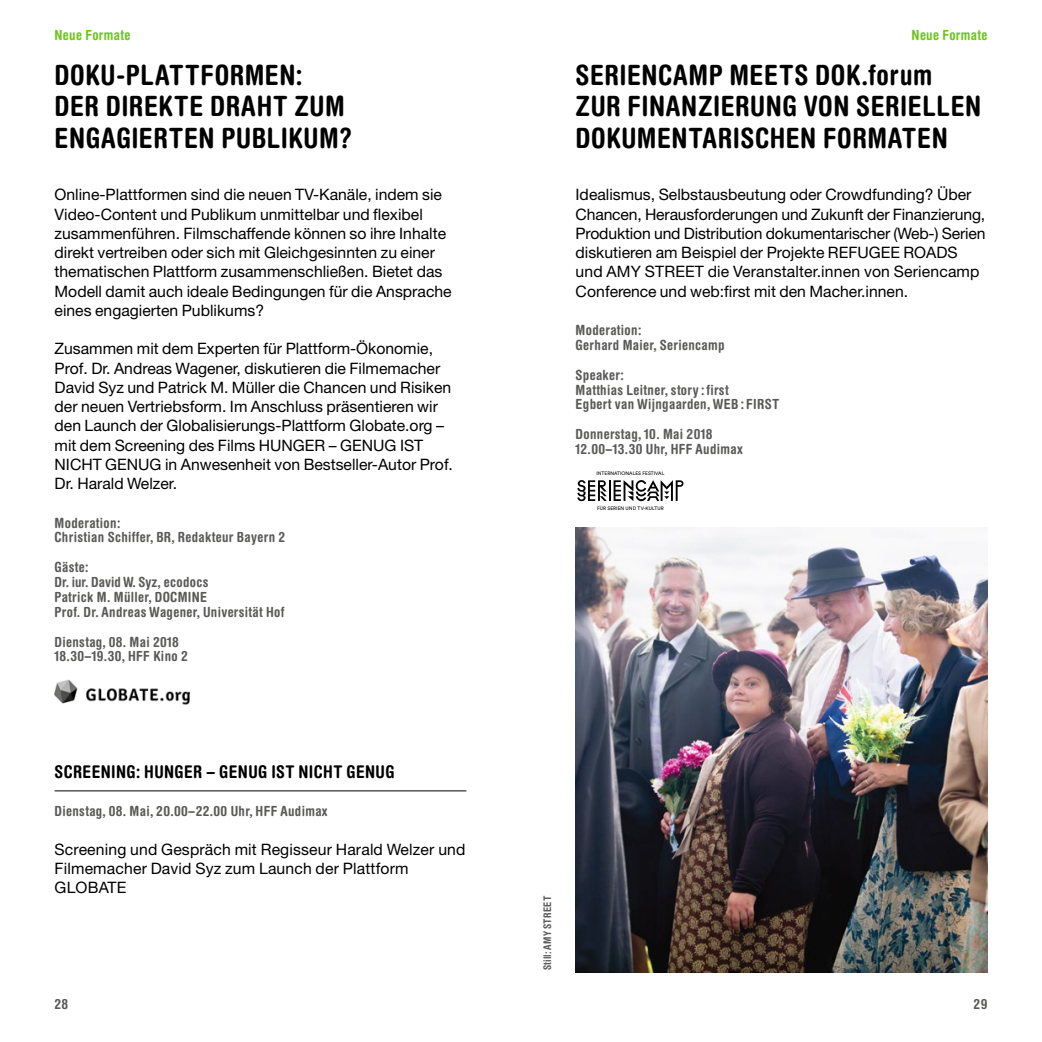
<style>
.page{position:relative;width:1042px;height:1042px;background:#fff}
.page>*{position:absolute;margin:0;border:0;box-sizing:border-box;transform-origin:0 0}
.t1{font:700 condensed 28px/31.5px "Helvetica Rounded LT";letter-spacing:.02em;color:#000}
.t2{font:700 condensed 17.5px "Helvetica Rounded LT Std";letter-spacing:.025em;color:#000}
.t3{font:15.75px/19.2px "Helvetica Neue LT Std";color:#000}
.t4{font:700 condensed 14px/14.9px "Helvetica Rounded LT Std";letter-spacing:.025em;color:#5a5a59}
.t5{font:700 condensed 14px "Helvetica Rounded LT Std";letter-spacing:.025em;color:#6dc520}
.t6{font:700 condensed 10.5px "Helvetica Rounded LT Std";color:#5a5a59}
.t7{font:4.9px "Circular Std";letter-spacing:.005em;color:#000}
</style>
<div class="page">
<img style="left:54px;top:679px;width:137px;height:26px">
<hr style="left:55px;top:790px;width:411px;height:1px;background:#000">
<svg style="left:577px;top:480px;width:106px;height:21px"></svg>
<img style="left:575px;top:527px;width:412px;height:445px">
<p class="t5" style="left:55px;top:26px;width:77px">Neue Formate</p>
<h1 class="t1" style="left:55px;top:58px;width:299px">DOKU-PLATTFORMEN:<br>DER DIREKTE DRAHT ZUM<br>ENGAGIERTEN PUBLIKUM?</h1>
<p class="t3" style="left:55px;top:185px;width:399px">Online-Plattformen sind die neuen TV-Kanäle, indem sie Video-Content und Publikum unmittelbar und flexibel zusammenführen. Filmschaffende können so ihre Inhalte direkt vertreiben oder sich mit Gleichgesinnten zu einer thematischen Plattform zusammenschließen. Bietet das Modell damit auch ideale Bedingungen für die Ansprache eines engagierten Publikums?</p>
<p class="t3" style="left:55px;top:339px;width:400px">Zusammen mit dem Experten für Plattform-Ökonomie, Prof. Dr. Andreas Wagener, diskutieren die Filmemacher David Syz und Patrick M. Müller die Chancen und Risiken der neuen Vertriebsform. Im Anschluss präsentieren wir den Launch der Globalisierungs-Plattform Globate.org – mit dem Screening des Films HUNGER – GENUG IST NICHT GENUG in Anwesenheit von Bestseller-Autor Prof.<br>Dr. Harald Welzer.</p>
<p class="t4" style="left:55px;top:515px;width:232px">Moderation:<br>Christian Schiffer, BR, Redakteur Bayern 2</p>
<p class="t4" style="left:55px;top:559px;width:231px">Gäste:<br>Dr. iur. David W. Syz, ecodocs<br>Patrick M. Müller, DOCMINE<br>Prof. Dr. Andreas Wagener, Universität Hof</p>
<p class="t4" style="left:55px;top:634px;width:135px">Dienstag, 08. Mai 2018<br>18.30–19.30, HFF Kino 2</p>
<p class="t2" style="left:55px;top:761px;width:10px">SCREENING</p>
<p class="t2" style="left:136px;top:761px;width:39px">: HUNGER</p>
<p class="t2" style="left:206px;top:761px;width:188px">– GENUGIST NICHTGENUG</p>
<p class="t4" style="left:55px;top:804px;width:275px">Dienstag, 08. Mai, 20.00–22.00 Uhr, HFF Audimax</p>
<p class="t3" style="left:55px;top:839px;width:412px">Screening und Gespräch mit Regisseur Harald Welzer und<br>Filmemacher David Syz zum Launch der Plattform<br>GLOBATE</p>
<p class="t5" style="left:911px;top:26px;width:77px">Neue Formate</p>
<h1 class="t1" style="left:575px;top:58px;width:407px">SERIENCAMP MEETS DOK.FORUM<br>ZUR FINANZIERUNG VON SERIELLEN<br>DOKUMENTARISCHEN FORMATEN</h1>
<p class="t3" style="left:575px;top:185px;width:411px">Idealismus, Selbstausbeutung oder Crowdfunding? Über Chancen, Herausforderungen und Zukunft der Finanzierung, Produktion und Distribution dokumentarischer (Web-) Serien diskutieren am Beispiel der Projekte REFUGEE ROADS und AMY STREET die Veranstalter.innen von Seriencamp Conference und web:first mit den Macher.innen.</p>
<p class="t4" style="left:575px;top:322px;width:150px">Moderation:<br>Gerhard Maier, Seriencamp</p>
<p class="t4" style="left:575px;top:367px;width:185px">Speaker:<br>Matthias Leitner, story : first<br>Egbert van Wijngaarden, WEB : FIRST</p>
<p class="t4" style="left:575px;top:426px;width:169px">Donnerstag, 10. Mai 2018<br>12.00–13.30 Uhr, HFF Audimax</p>
<p class="t7" style="left:596px;top:471px;width:69px">INTERNATIONALES FESTIVAL</p>
<p class="t7" style="left:597px;top:505px;width:68px">FÜR SERIEN UND TV-KULTUR</p>
<p class="t6" style="left:541px;top:970px;width:76px;rotate:-90deg">Still: AMY STREET</p>
<p class="t4" style="left:55px;top:996px;width:15px">28</p>
<p class="t4" style="left:973px;top:996px;width:15px">29</p>
</div>
